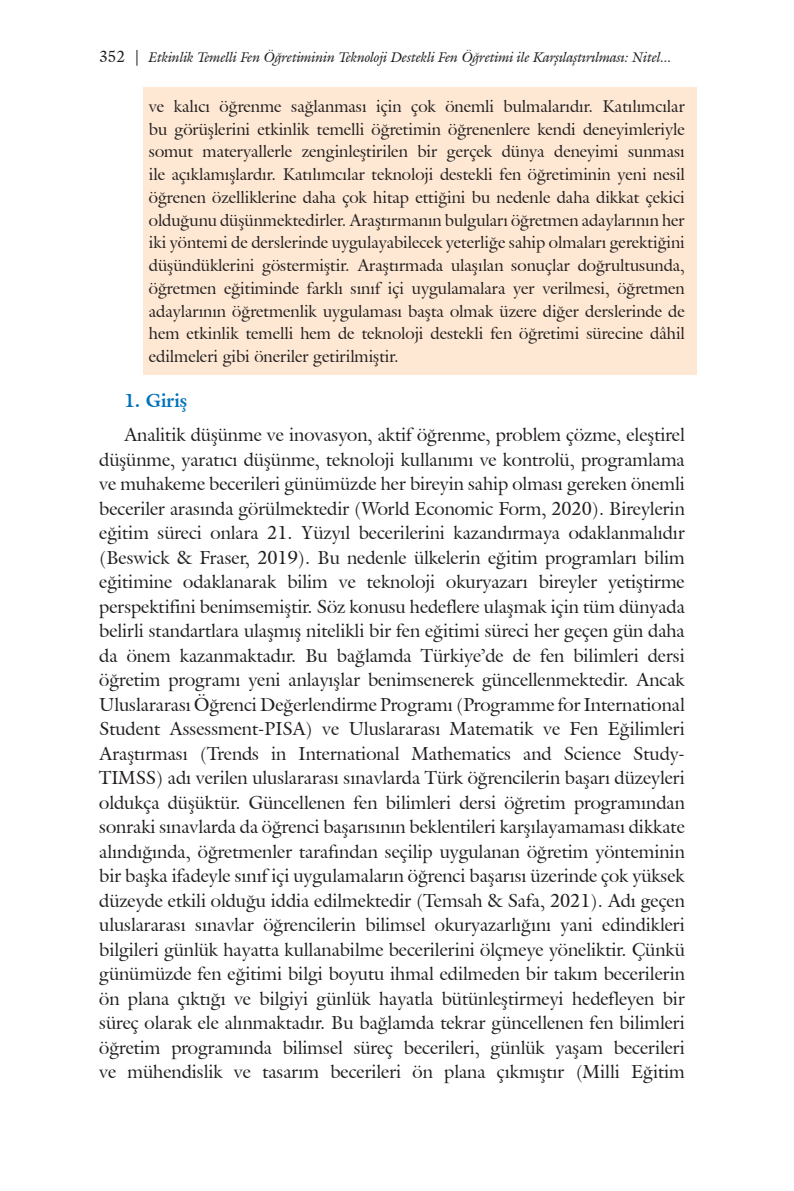
<style>
.page{position:relative;width:794px;height:1191px;background:#fff}
.page>*{position:absolute;margin:0;border:0;box-sizing:border-box;transform-origin:0 0}
.t1{font:18.38px/24.5px "Galliard IT Cby BT";color:#231f20;text-align:justify}
.t2{font:700 18.38px "Galliard IT Cby BT";color:#0072bc}
.t3{font:16.62px/22.8px "Galliard IT Cby BT";color:#231f20;text-align:justify}
.t4{font:italic 14px "Galliard IT Cby BT";color:#231f20}
.s1{font-style:normal;font-size:15.75px}
</style>
<div class="page">
<div style="left:143px;top:87px;width:553px;height:288px;background:#fee8d3"></div>
<p class="t4" style="left:99px;top:47px;width:574px"><span class="s1">352 |</span> Etkinlik Temelli Fen Öğretiminin Teknoloji Destekli Fen Öğretimi ile Karşılaştırılması: Nitel...</p>
<p class="t3" style="left:149px;top:95px;width:537px">ve kalıcı öğrenme sağlanması için çok önemli bulmalarıdır. Katılımcılar bu görüşlerini etkinlik temelli öğretimin öğrenenlere kendi deneyimleriyle somut materyallerle zenginleştirilen bir gerçek dünya deneyimi sunması ile açıklamışlardır. Katılımcılar teknoloji destekli fen öğretiminin yeni nesil öğrenen özelliklerine daha çok hitap ettiğini bu nedenle daha dikkat çekici olduğunu düşünmektedirler. Araştırmanın bulguları öğretmen adaylarının her iki yöntemi de derslerinde uygulayabilecek yeterliğe sahip olmaları gerektiğini düşündüklerini göstermiştir. Araştırmada ulaşılan sonuçlar doğrultusunda, öğretmen eğitiminde farklı sınıf içi uygulamalara yer verilmesi, öğretmen adaylarının öğretmenlik uygulaması başta olmak üzere diğer derslerinde de hem etkinlik temelli hem de teknoloji destekli fen öğretimi sürecine dâhil edilmeleri gibi öneriler getirilmiştir.</p>
<p class="t2" style="left:124px;top:388px;width:65px">1. Giriş</p>
<p class="t1" style="left:99px;top:422px;width:587px;text-indent:25px">Analitik düşünme ve inovasyon, aktif öğrenme, problem çözme, eleştirel düşünme, yaratıcı düşünme, teknoloji kullanımı ve kontrolü, programlama ve muhakeme becerileri günümüzde her bireyin sahip olması gereken önemli beceriler arasında görülmektedir (World Economic Form, 2020). Bireylerin eğitim süreci onlara 21. Yüzyıl becerilerini kazandırmaya odaklanmalıdır (Beswick &amp; Fraser, 2019). Bu nedenle ülkelerin eğitim programları bilim eğitimine odaklanarak bilim ve teknoloji okuryazarı bireyler yetiştirme perspektifini benimsemiştir. Söz konusu hedeflere ulaşmak için tüm dünyada belirli standartlara ulaşmış nitelikli bir fen eğitimi süreci her geçen gün daha da önem kazanmaktadır. Bu bağlamda Türkiye’de de fen bilimleri dersi öğretim programı yeni anlayışlar benimsenerek güncellenmektedir. Ancak Uluslararası Öğrenci Değerlendirme Programı (Programme for International Student Assessment-PISA) ve Uluslararası Matematik ve Fen Eğilimleri Araştırması (Trends in International Mathematics and Science Study-TIMSS) adı verilen uluslararası sınavlarda Türk öğrencilerin başarı düzeyleri oldukça düşüktür. Güncellenen fen bilimleri dersi öğretim programından sonraki sınavlarda da öğrenci başarısının beklentileri karşılayamaması dikkate alındığında, öğretmenler tarafından seçilip uygulanan öğretim yönteminin bir başka ifadeyle sınıf içi uygulamaların öğrenci başarısı üzerinde çok yüksek düzeyde etkili olduğu iddia edilmektedir (Temsah &amp; Safa, 2021). Adı geçen uluslararası sınavlar öğrencilerin bilimsel okuryazarlığını yani edindikleri bilgileri günlük hayatta kullanabilme becerilerini ölçmeye yöneliktir. Çünkü günümüzde fen eğitimi bilgi boyutu ihmal edilmeden bir takım becerilerin ön plana çıktığı ve bilgiyi günlük hayatla bütünleştirmeyi hedefleyen bir süreç olarak ele alınmaktadır. Bu bağlamda tekrar güncellenen fen bilimleri öğretim programında bilimsel süreç becerileri, günlük yaşam becerileri ve mühendislik ve tasarım becerileri ön plana çıkmıştır (Milli Eğitim</p>
</div>
